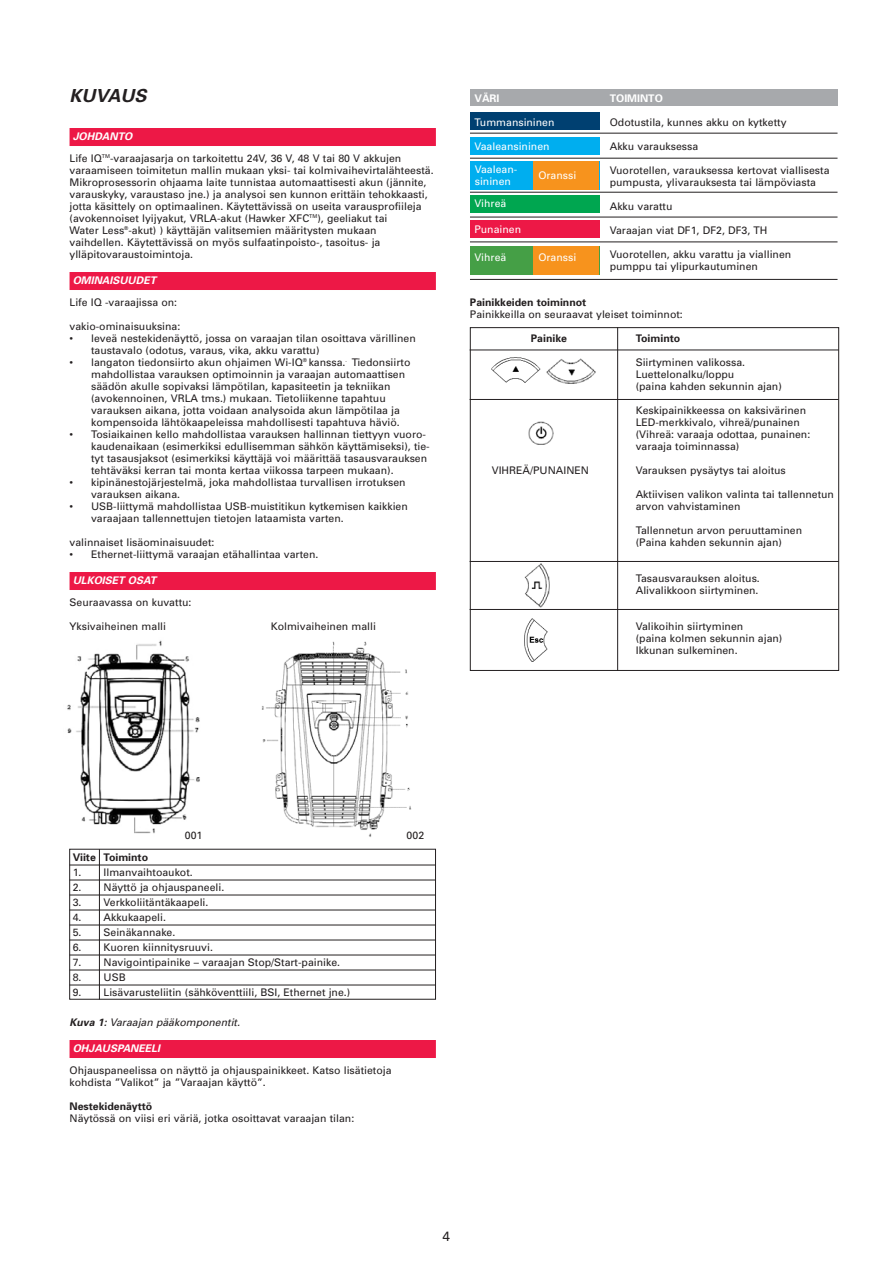
<style>
.page{position:relative;width:893px;height:1263px;background:#fff}
.page>*{position:absolute;margin:0;border:0;box-sizing:border-box;transform-origin:0 0}
.t1{font:italic 700 18px "Univers";color:#231f20}
.t2{font:13.5px "Univers";color:#231f20}
.t3{font:10.5px/12px "Univers";color:#231f20}
.t4{font:10.5px/12px "Univers";color:#fff}
.t5{font:700 10.5px "Univers";color:#231f20}
.t6{font:italic 700 10.5px "Univers";color:#fff}
.t7{font:italic 10.5px "Univers";color:#231f20}
.t8{font:700 10.5px "Univers";color:#fff}
.s1{font-weight:700;font-style:italic;color:#fff}
.s2{font-weight:700}
</style>
<div class="page">
<div style="left:69px;top:849px;width:367px;height:151px;border:1px solid #231f20"></div>
<div style="left:470px;top:137px;width:129px;height:18px;background:#00aeef"></div>
<div style="left:470px;top:113px;width:129px;height:17px;background:#004071"></div>
<div style="left:470px;top:161px;width:129px;height:29px;background:#00aeef"></div>
<div style="left:470px;top:196px;width:129px;height:17px;background:#00a650"></div>
<div style="left:470px;top:220px;width:129px;height:18px;background:#ed1846"></div>
<div style="left:533px;top:161px;width:66px;height:29px;background:#f7931d"></div>
<div style="left:470px;top:327px;width:369px;height:344px;border:1px solid #231f20"></div>
<div style="left:70px;top:128px;width:366px;height:18px;background:#ed1846"></div>
<div style="left:70px;top:272px;width:366px;height:18px;background:#ed1846"></div>
<div style="left:70px;top:572px;width:366px;height:18px;background:#ed1846"></div>
<hr style="left:70px;top:865px;width:366px;height:1px;background:#231f20">
<hr style="left:70px;top:880px;width:366px;height:1px;background:#231f20">
<hr style="left:70px;top:895px;width:366px;height:1px;background:#231f20">
<hr style="left:70px;top:910px;width:366px;height:1px;background:#231f20">
<hr style="left:70px;top:925px;width:366px;height:1px;background:#231f20">
<hr style="left:70px;top:940px;width:366px;height:1px;background:#231f20">
<hr style="left:70px;top:955px;width:366px;height:1px;background:#231f20">
<hr style="left:70px;top:970px;width:366px;height:1px;background:#231f20">
<hr style="left:70px;top:985px;width:366px;height:1px;background:#231f20">
<div style="left:70px;top:1040px;width:366px;height:18px;background:#ed1846"></div>
<img style="left:67px;top:640px;width:133px;height:194px">
<div style="left:470px;top:89px;width:367px;height:17px;background:#a7a9ac"></div>
<hr style="left:99px;top:849px;width:1px;height:151px;background:#231f20">
<img style="left:491px;top:357px;width:50px;height:25px">
<img style="left:546px;top:359px;width:50px;height:24px">
<img style="left:528px;top:421px;width:26px;height:24px">
<img style="left:524px;top:563px;width:25px;height:45px">
<img style="left:524px;top:618px;width:24px;height:44px">
<hr style="left:470px;top:399px;width:369px;height:1px;background:#231f20">
<hr style="left:470px;top:350px;width:369px;height:1px;background:#231f20">
<hr style="left:470px;top:561px;width:369px;height:1px;background:#231f20">
<hr style="left:470px;top:609px;width:369px;height:1px;background:#231f20">
<hr style="left:617px;top:327px;width:1px;height:344px;background:#231f20">
<img style="left:261px;top:641px;width:150px;height:196px">
<hr style="left:470px;top:133px;width:367px;height:1px;background:#231f20">
<hr style="left:470px;top:158px;width:367px;height:1px;background:#231f20">
<hr style="left:470px;top:192px;width:367px;height:1px;background:#231f20">
<hr style="left:470px;top:217px;width:367px;height:1px;background:#231f20">
<hr style="left:470px;top:242px;width:367px;height:1px;background:#231f20">
<div style="left:470px;top:246px;width:129px;height:29px;background:#459f46"></div>
<div style="left:533px;top:246px;width:66px;height:29px;background:#f7931d"></div>
<hr style="left:470px;top:279px;width:367px;height:1px;background:#231f20">
<h1 class="t1" style="left:70px;top:89px;width:82px">KUVAUS</h1>
<p class="t3" style="left:70px;top:126px;width:333px;line-height:22.2px;text-indent:3px"><span class="s1">JOHDANTO<br></span>Life IQ<sup>TM</sup>-varaajasarja on tarkoitettu 24V, 36 V, 48 V tai 80 V akkujen</p>
<p class="t3" style="left:70px;top:165px;width:366px">varaamiseen toimitetun mallin mukaan yksi- tai kolmivaihevirtalähteestä.<br>Mikroprosessorin ohjaama laite tunnistaa automaattisesti akun (jännite, varauskyky, varaustaso jne.) ja analysoi sen kunnon erittäin tehokkaasti, jotta käsittely on optimaalinen. Käytettävissä on useita varausprofiileja (avokennoiset lyijyakut, VRLA-akut (Hawker XFC<sup>TM</sup>), geeliakut tai<br>Water Less<sup>®</sup>-akut) ) käyttäjän valitsemien määritysten mukaan vaihdellen. Käytettävissä on myös sulfaatinpoisto-, tasoitus- ja ylläpitovaraustoimintoja.</p>
<p class="t6" style="left:73px;top:276px;width:87px">OMINAISUUDET</p>
<p class="t3" style="left:70px;top:297px;width:109px">Life IQ -varaajissa on:</p>
<p class="t3" style="left:70px;top:321px;width:112px">vakio-ominaisuuksina:</p>
<p class="t3" style="left:91px;top:333px;width:326px;text-indent:-22px">• leveä nestekidenäyttö, jossa on varaajan tilan osoittava värillinen taustavalo (odotus, varaus, vika, akku varattu)</p>
<p class="t3" style="left:91px;top:357px;width:321px;text-indent:-22px">• langaton tiedonsiirto akun ohjaimen Wi-IQ<sup>®</sup> kanssa.<sup>.</sup> Tiedonsiirto mahdollistaa varauksen optimoinnin ja varaajan automaattisen säädön akulle sopivaksi lämpötilan, kapasiteetin ja tekniikan (avokennoinen, VRLA tms.) mukaan. Tietoliikenne tapahtuu varauksen aikana, jotta voidaan analysoida akun lämpötilaa ja kompensoida lähtökaapeleissa mahdollisesti tapahtuva häviö.</p>
<p class="t3" style="left:91px;top:429px;width:340px;text-indent:-22px">• Tosiaikainen kello mahdollistaa varauksen hallinnan tiettyyn vuoro&shy;kaudenaikaan (esimerkiksi edullisemman sähkön käyttämiseksi), tie&shy;tyt tasausjaksot (esimerkiksi käyttäjä voi määrittää tasausvarauksen tehtäväksi kerran tai monta kertaa viikossa tarpeen mukaan).</p>
<p class="t3" style="left:91px;top:477px;width:316px;text-indent:-22px">• kipinänestojärjestelmä, joka mahdollistaa turvallisen irrotuksen varauksen aikana.</p>
<p class="t3" style="left:91px;top:501px;width:318px;text-indent:-22px">• USB-liittymä mahdollistaa USB-muistitikun kytkemisen kaikkien varaajaan tallennettujen tietojen lataamista varten.</p>
<p class="t3" style="left:70px;top:537px;width:146px">valinnaiset lisäominaisuudet:</p>
<p class="t3" style="left:70px;top:549px;width:250px">• Ethernet-liittymä varaajan etähallintaa varten.</p>
<p class="t6" style="left:73px;top:576px;width:87px">ULKOISET OSAT</p>
<p class="t3" style="left:70px;top:597px;width:123px">Seuraavassa on kuvattu:</p>
<p class="t3" style="left:70px;top:621px;width:98px">Yksivaiheinen malli</p>
<p class="t3" style="left:271px;top:621px;width:107px">Kolmivaiheinen malli</p>
<p class="t8" style="left:474px;top:95px;width:27px">VÄRI</p>
<p class="t4" style="left:474px;top:117px;width:82px">Tummansininen</p>
<p class="t4" style="left:474px;top:141px;width:77px">Vaaleansininen</p>
<p class="t4" style="left:538px;top:170px;width:39px">Oranssi</p>
<p class="t4" style="left:474px;top:198px;width:33px">Vihreä</p>
<p class="t4" style="left:474px;top:224px;width:48px">Punainen</p>
<p class="t4" style="left:474px;top:252px;width:33px">Vihreä</p>
<p class="t4" style="left:538px;top:252px;width:39px">Oranssi</p>
<p class="t4" style="left:475px;top:165px;width:44px">Vaalean&shy;sininen</p>
<p class="t8" style="left:610px;top:94px;width:55px">TOIMINTO</p>
<p class="t3" style="left:610px;top:117px;width:178px">Odotustila, kunnes akku on kytketty</p>
<p class="t3" style="left:610px;top:141px;width:90px">Akku varauksessa</p>
<p class="t3" style="left:610px;top:165px;width:221px">Vuorotellen, varauksessa kertovat viallisesta pumpusta, ylivarauksesta tai lämpöviasta</p>
<p class="t3" style="left:610px;top:201px;width:64px">Akku varattu</p>
<p class="t3" style="left:610px;top:225px;width:159px">Varaajan viat DF1, DF2, DF3, TH</p>
<p class="t3" style="left:610px;top:249px;width:183px">Vuorotellen, akku varattu ja viallinen pumppu tai ylipurkautuminen</p>
<p class="t5" style="left:470px;top:298px;width:118px">Painikkeiden toiminnot</p>
<p class="t3" style="left:470px;top:309px;width:214px">Painikkeilla on seuraavat yleiset toiminnot:</p>
<p class="t5" style="left:531px;top:334px;width:38px">Painike</p>
<p class="t5" style="left:636px;top:334px;width:46px">Toiminto</p>
<p class="t3" style="left:636px;top:357px;width:148px">Siirtyminen valikossa.<br>Luettelonalku/loppu<br>(paina kahden sekunnin ajan)</p>
<p class="t3" style="left:636px;top:405px;width:176px">Keskipainikkeessa on kaksivärinen LED-merkkivalo, vihreä/punainen (Vihreä: varaaja odottaa, punainen: varaaja toiminnassa)</p>
<p class="t3" style="left:492px;top:465px;width:99px">VIHREÄ/PUNAINEN</p>
<p class="t3" style="left:636px;top:465px;width:152px">Varauksen pysäytys tai aloitus</p>
<p class="t3" style="left:636px;top:489px;width:200px">Aktiivisen valikon valinta tai tallennetun arvon vahvistaminen</p>
<p class="t3" style="left:636px;top:525px;width:168px">Tallennetun arvon peruuttaminen (Paina kahden sekunnin ajan)</p>
<p class="t3" style="left:636px;top:573px;width:126px">Tasausvarauksen aloitus.<br>Alivalikkoon siirtyminen.</p>
<p class="t3" style="left:636px;top:621px;width:148px">Valikoihin siirtyminen<br>(paina kolmen sekunnin ajan)<br>Ikkunan sulkeminen.</p>
<p class="t3" style="left:185px;top:830px;width:19px">001</p>
<p class="t5" style="left:73px;top:853px;width:77px">Viite Toiminto</p>
<p class="t3" style="left:73px;top:867px;width:122px">1. Ilmanvaihtoaukot.</p>
<p class="t3" style="left:73px;top:882px;width:153px">2. Näyttö ja ohjauspaneeli.</p>
<p class="t3" style="left:73px;top:897px;width:137px">3. Verkkoliitäntäkaapeli.</p>
<p class="t3" style="left:73px;top:912px;width:95px">4. Akkukaapeli.</p>
<p class="t3" style="left:73px;top:927px;width:104px">5. Seinäkannake.</p>
<p class="t3" style="left:73px;top:942px;width:142px">6. Kuoren kiinnitysruuvi.</p>
<p class="t3" style="left:73px;top:957px;width:269px">7. Navigointipainike – varaajan Stop/Start-painike.</p>
<p class="t3" style="left:73px;top:972px;width:54px">8. USB</p>
<p class="t3" style="left:73px;top:987px;width:279px">9. Lisävarusteliitin (sähköventtiili, BSI, Ethernet jne.)</p>
<p class="t7" style="left:70px;top:1018px;width:174px"><span class="s2">Kuva 1:</span> Varaajan pääkomponentit.</p>
<p class="t6" style="left:73px;top:1044px;width:91px">OHJAUSPANEELI</p>
<p class="t3" style="left:70px;top:1065px;width:324px">Ohjauspaneelissa on näyttö ja ohjauspainikkeet. Katso lisätietoja kohdista ”Valikot” ja ”Varaajan käyttö”.</p>
<p class="t5" style="left:70px;top:1102px;width:84px">Nestekidenäyttö</p>
<p class="t3" style="left:70px;top:1113px;width:286px">Näytössä on viisi eri väriä, jotka osoittavat varaajan tilan:</p>
<p class="t3" style="left:407px;top:830px;width:19px">002</p>
<p class="t2" style="left:442px;top:1232px;width:9px">4</p>
</div>
